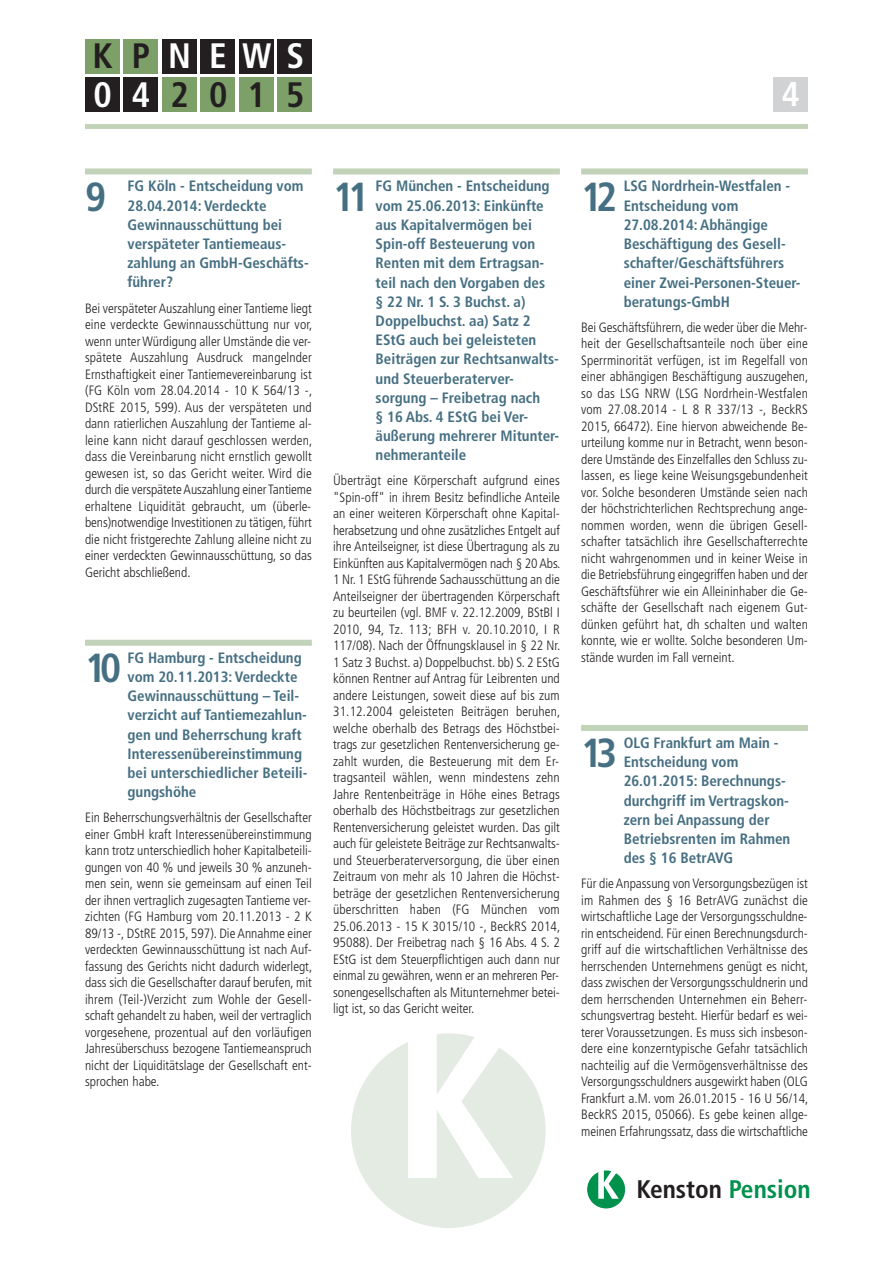
<style>
.page{position:relative;width:893px;height:1263px;background:#fff}
.page>*{position:absolute;margin:0;border:0;box-sizing:border-box;transform-origin:0 0}
.t1{font:700 condensed 40.5px "Frutiger";letter-spacing:-.15em;color:#456f82}
.t2{font:700 condensed 35.4px "Frutiger";color:#231f20}
.t3{font:700 condensed 35.4px "Frutiger";color:#fff}
.t4{font:700 condensed 34.5px "Frutiger";color:#fff}
.t5{font:700 condensed 25.5px "Frutiger";color:#231f20}
.t6{font:700 condensed 15px/19.2px "Frutiger";color:#456f82}
.t7{font:300 condensed 13.5px/16.5px "Frutiger";color:#231f20;text-align:justify}
.s1{color:#00914d}
</style>
<div class="page">
<div style="left:85px;top:39px;width:34px;height:34px;background:#7da069"></div>
<div style="left:124px;top:39px;width:34px;height:34px;background:#7da069"></div>
<div style="left:162px;top:39px;width:34px;height:34px;background:#231f20"></div>
<div style="left:201px;top:39px;width:34px;height:34px;background:#231f20"></div>
<div style="left:239px;top:39px;width:34px;height:34px;background:#231f20"></div>
<div style="left:278px;top:39px;width:34px;height:34px;background:#231f20"></div>
<div style="left:85px;top:78px;width:34px;height:34px;background:#231f20"></div>
<div style="left:774px;top:78px;width:34px;height:34px;background:#d1d2d4"></div>
<div style="left:124px;top:78px;width:34px;height:34px;background:#231f20"></div>
<div style="left:162px;top:78px;width:34px;height:34px;background:#7da069"></div>
<div style="left:201px;top:78px;width:34px;height:34px;background:#7da069"></div>
<div style="left:239px;top:78px;width:34px;height:34px;background:#7da069"></div>
<div style="left:278px;top:78px;width:34px;height:34px;background:#7da069"></div>
<hr style="left:85px;top:125px;width:723px;height:4px;background:#c2d3b9">
<svg style="left:587px;top:1170px;width:38px;height:38px"></svg>
<div style="left:85px;top:168px;width:227px;height:6px;background:#c2d3b9"></div>
<div style="left:85px;top:640px;width:227px;height:6px;background:#c2d3b9"></div>
<div style="left:333px;top:168px;width:227px;height:6px;background:#c2d3b9"></div>
<div style="left:581px;top:168px;width:227px;height:6px;background:#c2d3b9"></div>
<div style="left:581px;top:725px;width:227px;height:6px;background:#c2d3b9"></div>
<svg style="left:351px;top:1033px;width:195px;height:195px"></svg>
<h2 class="t3" style="left:209px;top:42px;width:96px">E W S</h2>
<h2 class="t2" style="left:209px;top:80px;width:20px">0</h2>
<h2 class="t2" style="left:247px;top:80px;width:20px">1</h2>
<h2 class="t2" style="left:286px;top:80px;width:20px">5</h2>
<h2 class="t2" style="left:92px;top:42px;width:22px">K</h2>
<h2 class="t3" style="left:94px;top:80px;width:20px">0</h2>
<h3 class="t4" style="left:782px;top:80px;width:19px">4</h3>
<h2 class="t2" style="left:132px;top:42px;width:20px">P</h2>
<h2 class="t3" style="left:132px;top:80px;width:20px">4</h2>
<h2 class="t3" style="left:168px;top:42px;width:24px">N</h2>
<h2 class="t2" style="left:171px;top:80px;width:20px">2</h2>
<h1 class="t1" style="left:85px;top:180px;width:23px">9</h1>
<p class="t6" style="left:128px;top:178px;width:183px">FG Köln - Entscheidung vom<br>28.04.2014: Verdeckte<br>Gewinnausschüttung bei verspäteter Tantiemeaus&shy;zahlung an GmbH-Geschäfts&shy;führer?</p>
<p class="t7" style="left:85px;top:301px;width:229px">Bei verspäteter Auszahlung einer Tantieme liegt eine verdeckte Gewinnausschüttung nur vor, wenn unterWürdigung aller Umstände die ver&shy;spätete Auszahlung Ausdruck mangelnder Ernsthaftigkeit einer Tantiemevereinbarung ist (FG Köln vom 28.04.2014 - 10 K 564/13 -, DStRE 2015, 599). Aus der verspäteten und dann ratierlichen Auszahlung der Tantieme al&shy;leine kann nicht darauf geschlossen werden, dass die Vereinbarung nicht ernstlich gewollt gewesen ist, so das Gericht weiter. Wird die durch die verspätete Auszahlung einer Tantieme erhaltene Liquidität gebraucht, um (überle&shy;bens)notwendige Investitionen zu tätigen, führt die nicht fristgerechte Zahlung alleine nicht zu einer verdeckten Gewinnausschüttung, so das Gericht abschließend.</p>
<h1 class="t1" style="left:85px;top:652px;width:38px">10</h1>
<p class="t6" style="left:128px;top:649px;width:182px">FG Hamburg - Entscheidung vom 20.11.2013: Verdeckte<br>Gewinnausschüttung – Teil&shy;verzicht auf Tantiemezahlun&shy;gen und Beherrschung kraft<br>Interessenübereinstimmung bei unterschiedlicher Beteili&shy;gungshöhe</p>
<p class="t7" style="left:85px;top:810px;width:229px">Ein Beherrschungsverhältnis der Gesellschafter einer GmbH kraft Interessenübereinstimmung kann trotz unterschiedlich hoher Kapitalbeteili&shy;gungen von 40 % und jeweils 30 % anzuneh&shy;men sein, wenn sie gemeinsam auf einen Teil der ihnen vertraglich zugesagten Tantieme ver&shy;zichten (FG Hamburg vom 20.11.2013 - 2 K 89/13 -, DStRE 2015, 597). Die Annahme einer verdeckten Gewinnausschüttung ist nach Auf&shy;fassung des Gerichts nicht dadurch widerlegt, dass sich die Gesellschafter darauf berufen, mit ihrem (Teil-)Verzicht zum Wohle der Gesell&shy;schaft gehandelt zu haben, weil der vertraglich vorgesehene, prozentual auf den vorläufigen Jahresüberschuss bezogene Tantiemeanspruch nicht der Liquiditätslage der Gesellschaft ent&shy;sprochen habe.</p>
<h1 class="t1" style="left:333px;top:180px;width:38px">11</h1>
<p class="t6" style="left:376px;top:178px;width:185px">FG München - Entscheidung vom 25.06.2013: Einkünfte aus Kapitalvermögen bei<br>Spin-off Besteuerung von<br>Renten mit dem Ertragsan&shy;teil nach den Vorgaben des<br>§ 22 Nr. 1 S. 3 Buchst. a)<br>Doppelbuchst. aa) Satz 2<br>EStG auch bei geleisteten<br>Beiträgen zur Rechtsanwalts&shy;und Steuerberaterver&shy;sorgung – Freibetrag nach<br>§ 16 Abs. 4 EStG bei Ver&shy;äußerung mehrerer Mitunter&shy;nehmeranteile</p>
<p class="t7" style="left:333px;top:473px;width:229px">Überträgt eine Körperschaft aufgrund eines "Spin-off" in ihrem Besitz befindliche Anteile an einer weiteren Körperschaft ohne Kapital&shy;herabsetzung und ohne zusätzliches Entgelt auf ihre Anteilseigner, ist diese Übertragung als zu Einkünften aus Kapitalvermögen nach § 20 Abs.<br>1 Nr. 1 EStG führende Sachausschüttung an die Anteilseigner der übertragenden Körperschaft zu beurteilen (vgl. BMF v. 22.12.2009, BStBl I 2010, 94, Tz. 113; BFH v. 20.10.2010, I R 117/08). Nach der Öffnungsklausel in § 22 Nr.<br>1 Satz 3 Buchst. a) Doppelbuchst. bb) S. 2 EStG können Rentner auf Antrag für Leibrenten und andere Leistungen, soweit diese auf bis zum 31.12.2004 geleisteten Beiträgen beruhen, welche oberhalb des Betrags des Höchstbei&shy;trags zur gesetzlichen Rentenversicherung ge&shy;zahlt wurden, die Besteuerung mit dem Er&shy;tragsanteil wählen, wenn mindestens zehn Jahre Rentenbeiträge in Höhe eines Betrags oberhalb des Höchstbeitrags zur gesetzlichen Rentenversicherung geleistet wurden. Das gilt auch für geleistete Beiträge zur Rechtsanwalts&shy;und Steuerberaterversorgung, die über einen Zeitraum von mehr als 10 Jahren die Höchst&shy;beträge der gesetzlichen Rentenversicherung überschritten haben (FG München vom 25.06.2013 - 15 K 3015/10 -, BeckRS 2014, 95088). Der Freibetrag nach § 16 Abs. 4 S. 2<br>EStG ist dem Steuerpflichtigen auch dann nur einmal zu gewähren, wenn er an mehreren Per&shy;sonengesellschaften als Mitunternehmer betei&shy;ligt ist, so das Gericht weiter.</p>
<h1 class="t1" style="left:581px;top:180px;width:38px">12</h1>
<p class="t6" style="left:624px;top:178px;width:178px">LSG Nordrhein-Westfalen -<br>Entscheidung vom<br>27.08.2014: Abhängige<br>Beschäftigung des Gesell&shy;schafter/Geschäftsführers einer Zwei-Personen-Steuer&shy;beratungs-GmbH</p>
<p class="t7" style="left:581px;top:320px;width:229px">Bei Geschäftsführern, die weder über die Mehr&shy;heit der Gesellschaftsanteile noch über eine Sperrminorität verfügen, ist im Regelfall von einer abhängigen Beschäftigung auszugehen, so das LSG NRW (LSG Nordrhein-Westfalen vom 27.08.2014 - L 8 R 337/13 -, BeckRS 2015, 66472). Eine hiervon abweichende Be&shy;urteilung komme nur in Betracht, wenn beson&shy;dere Umstände des Einzelfalles den Schluss zu&shy;lassen, es liege keine Weisungsgebundenheit vor. Solche besonderen Umstände seien nach der höchstrichterlichen Rechtsprechung ange&shy;nommen worden, wenn die übrigen Gesell&shy;schafter tatsächlich ihre Gesellschafterrechte nicht wahrgenommen und in keiner Weise in die Betriebsführung eingegriffen haben und der Geschäftsführer wie ein Alleininhaber die Ge&shy;schäfte der Gesellschaft nach eigenem Gut&shy;dünken geführt hat, dh schalten und walten konnte, wie er wollte. Solche besonderen Um&shy;stände wurden im Fall verneint.</p>
<h1 class="t1" style="left:581px;top:737px;width:38px">13</h1>
<p class="t6" style="left:624px;top:734px;width:168px">OLG Frankfurt am Main -<br>Entscheidung vom<br>26.01.2015: Berechnungs&shy;durchgriff im Vertragskon&shy;zern bei Anpassung der<br>Betriebsrenten im Rahmen des § 16 BetrAVG</p>
<p class="t7" style="left:581px;top:876px;width:229px">Für die Anpassung von Versorgungsbezügen ist im Rahmen des § 16 BetrAVG zunächst die wirtschaftliche Lage der Versorgungsschuldne&shy;rin entscheidend. Für einen Berechnungsdurch&shy;griff auf die wirtschaftlichen Verhältnisse des herrschenden Unternehmens genügt es nicht, dass zwischen der Versorgungsschuldnerin und dem herrschenden Unternehmen ein Beherr&shy;schungsvertrag besteht. Hierfür bedarf es wei&shy;terer Voraussetzungen. Es muss sich insbeson&shy;dere eine konzerntypische Gefahr tatsächlich nachteilig auf die Vermögensverhältnisse des Versorgungsschuldners ausgewirkt haben (OLG Frankfurt a.M. vom 26.01.2015 - 16 U 56/14, BeckRS 2015, 05066). Es gebe keinen allge&shy;meinen Erfahrungssatz, dass die wirtschaftliche</p>
<h3 class="t5" style="left:636px;top:1179px;width:176px">Kenston <span class="s1">Pension</span></h3>
</div>
